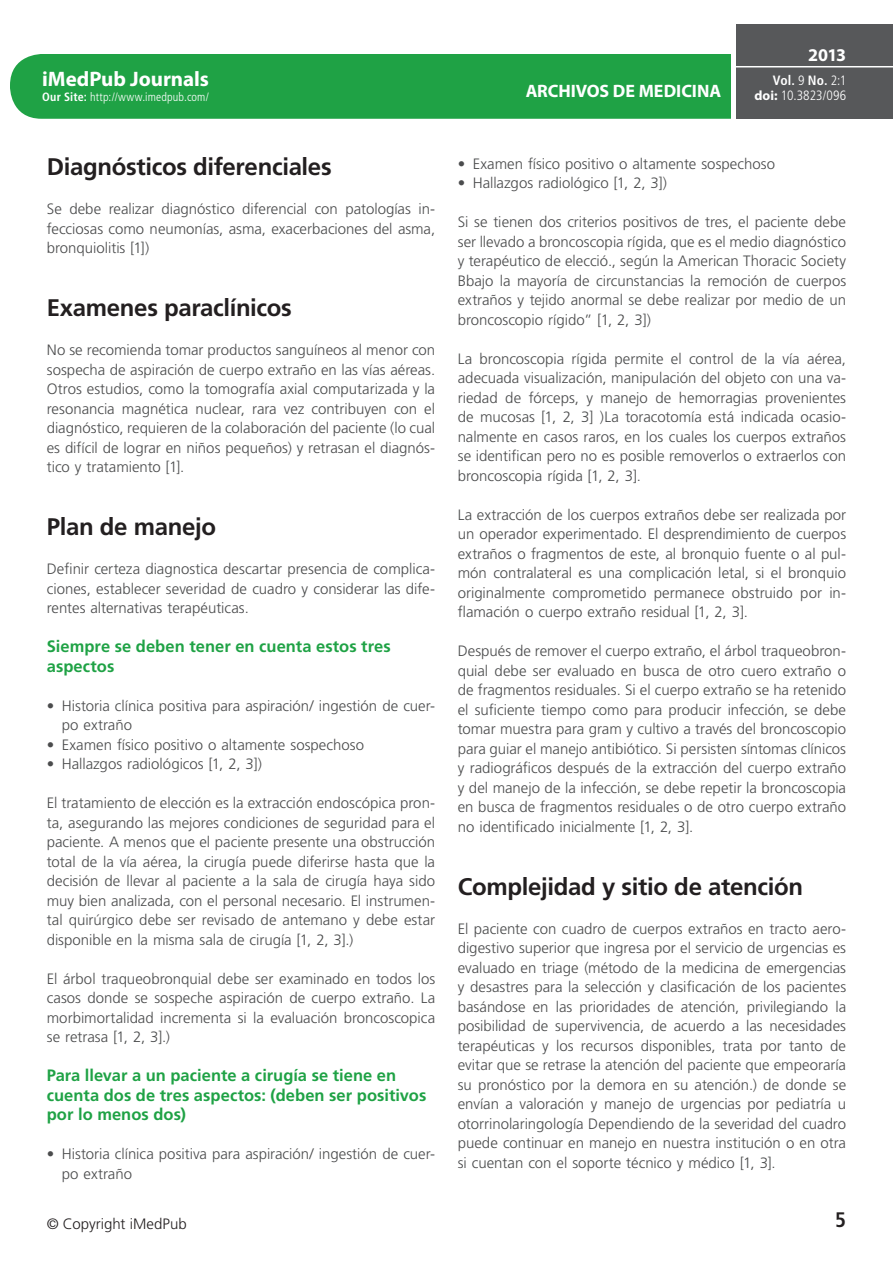
<style>
.page{position:relative;width:893px;height:1263px;background:#fff}
.page>*{position:absolute;margin:0;border:0;box-sizing:border-box;transform-origin:0 0}
._02-Subtit{font:700 24px "Frutiger LT Std";letter-spacing:-.015em;color:#231f20}
.t1{font:700 21px "Myriad Pro";letter-spacing:-.005em;color:#fff}
.t2{font:700 condensed 21px "Frutiger LT Std";color:#231f20}
.t3{font:700 18px "Myriad Pro";letter-spacing:-.005em;color:#fff}
._02a-Subtit_B{font:700 16.5px/19.5px "Frutiger LT Std";letter-spacing:.005em;color:#1fa245}
._01-txt_80{font:300 15px/19.5px "Frutiger LT Std";color:#4b4c4d;text-align:justify}
.t4{font:300 15px "Frutiger LT Std";color:#231f20}
.t5{font:300 condensed 13.5px/15px "Frutiger LT Std";letter-spacing:.005em;color:#fff;text-align:right}
.t6{font:300 condensed 12px "Frutiger LT Std";letter-spacing:.015em;color:#fff}
.s1{font-weight:700}
.s2{font-family:"Myriad Pro";font-weight:700;font-stretch:normal}
</style>
<div class="page">
<div style="left:10px;top:54px;width:775px;height:65px;background:#1fa245;border-radius:32px"></div>
<div style="left:732px;top:0;width:5px;height:126px;background:#fff"></div>
<div style="left:736px;top:24px;width:157px;height:95px;background:#57585a"></div>
<hr style="left:736px;top:66px;width:157px;height:1px;background:#fff">
<h2 class="t1" style="left:42px;top:65px;width:168px">iMedPub Journals</h2>
<p class="t6" style="left:42px;top:90px;width:168px"><span class="s1">Our Site:</span> http://www.imedpub.com/</p>
<p class="_02-Subtit" style="left:47px;top:153px;width:286px">Diagnósticos diferenciales</p>
<p class="_01-txt_80" style="left:47px;top:200px;width:390px">Se debe realizar diagnóstico diferencial con patologías in&shy;fecciosas como neumonías, asma, exacerbaciones del asma, bronquiolitis [1])</p>
<p class="_02-Subtit" style="left:47px;top:294px;width:247px">Examenes paraclínicos</p>
<p class="_01-txt_80" style="left:47px;top:341px;width:390px">No se recomienda tomar productos sanguíneos al menor con sospecha de aspiración de cuerpo extraño en las vías aéreas.<br>Otros estudios, como la tomografía axial computarizada y la resonancia magnética nuclear, rara vez contribuyen con el diagnóstico, requieren de la colaboración del paciente (lo cual es difícil de lograr en niños pequeños) y retrasan el diagnós&shy;tico y tratamiento [1].</p>
<p class="_02-Subtit" style="left:47px;top:513px;width:171px">Plan de manejo</p>
<p class="_01-txt_80" style="left:47px;top:560px;width:390px">Definir certeza diagnostica descartar presencia de complica&shy;ciones, establecer severidad de cuadro y considerar las dife&shy;rentes alternativas terapéuticas.</p>
<p class="_02a-Subtit_B" style="left:47px;top:637px;width:346px">Siempre se deben tener en cuenta estos tres aspectos</p>
<p class="_01-txt_80" style="left:62px;top:696px;width:375px;text-indent:-15px">• Historia clínica positiva para aspiración/ ingestión de cuer&shy;po extraño</p>
<p class="_01-txt_80" style="left:47px;top:735px;width:319px">• Examen físico positivo o altamente sospechoso</p>
<p class="_01-txt_80" style="left:47px;top:755px;width:217px">• Hallazgos radiológicos [1, 2, 3])</p>
<p class="_01-txt_80" style="left:47px;top:794px;width:390px">El tratamiento de elección es la extracción endoscópica pron&shy;ta, asegurando las mejores condiciones de seguridad para el paciente. A menos que el paciente presente una obstrucción total de la vía aérea, la cirugía puede diferirse hasta que la decisión de llevar al paciente a la sala de cirugía haya sido muy bien analizada, con el personal necesario. El instrumen&shy;tal quirúrgico debe ser revisado de antemano y debe estar disponible en la misma sala de cirugía [1, 2, 3].)</p>
<p class="_01-txt_80" style="left:47px;top:969px;width:390px">El árbol traqueobronquial debe ser examinado en todos los casos donde se sospeche aspiración de cuerpo extraño. La morbimortalidad incrementa si la evaluación broncoscopica se retrasa [1, 2, 3].)</p>
<p class="_02a-Subtit_B" style="left:47px;top:1066px;width:381px">Para llevar a un paciente a cirugía se tiene en cuenta dos de tres aspectos: (deben ser positivos por lo menos dos)</p>
<p class="_01-txt_80" style="left:62px;top:1145px;width:375px;text-indent:-15px">• Historia clínica positiva para aspiración/ ingestión de cuer&shy;po extraño</p>
<p class="t4" style="left:47px;top:1216px;width:141px">© Copyright iMedPub</p>
<p class="t3" style="left:526px;top:79px;width:197px">ARCHIVOS DE MEDICINA</p>
<p class="t3" style="left:808px;top:43px;width:39px">2013</p>
<p class="t5" style="left:754px;top:73px;width:93px"><span class="s1">Vol.</span> 9 <span class="s1">No.</span> 2:1 <span class="s2">doi:</span> 10.3823/096</p>
<p class="_01-txt_80" style="left:458px;top:154px;width:319px">• Examen físico positivo o altamente sospechoso</p>
<p class="_01-txt_80" style="left:458px;top:173px;width:211px">• Hallazgos radiológico [1, 2, 3])</p>
<p class="_01-txt_80" style="left:458px;top:212px;width:390px">Si se tienen dos criterios positivos de tres, el paciente debe ser llevado a broncoscopia rígida, que es el medio diagnóstico y terapéutico de elecció., según la American Thoracic Society Bbajo la mayoría de circunstancias la remoción de cuerpos extraños y tejido anormal se debe realizar por medio de un broncoscopio rígido” [1, 2, 3])</p>
<p class="_01-txt_80" style="left:458px;top:349px;width:390px">La broncoscopia rígida permite el control de la vía aérea, adecuada visualización, manipulación del objeto con una va&shy;riedad de fórceps, y manejo de hemorragias provenientes de mucosas [1, 2, 3] )La toracotomía está indicada ocasio&shy;nalmente en casos raros, en los cuales los cuerpos extraños se identifican pero no es posible removerlos o extraerlos con broncoscopia rígida [1, 2, 3].</p>
<p class="_01-txt_80" style="left:458px;top:505px;width:390px">La extracción de los cuerpos extraños debe ser realizada por un operador experimentado. El desprendimiento de cuerpos extraños o fragmentos de este, al bronquio fuente o al pul&shy;món contralateral es una complicación letal, si el bronquio originalmente comprometido permanece obstruido por in&shy;flamación o cuerpo extraño residual [1, 2, 3].</p>
<p class="_01-txt_80" style="left:458px;top:641px;width:390px">Después de remover el cuerpo extraño, el árbol traqueobron&shy;quial debe ser evaluado en busca de otro cuero extraño o de fragmentos residuales. Si el cuerpo extraño se ha retenido el suficiente tiempo como para producir infección, se debe tomar muestra para gram y cultivo a través del broncoscopio para guiar el manejo antibiótico. Si persisten síntomas clínicos y radiográficos después de la extracción del cuerpo extraño y del manejo de la infección, se debe repetir la broncoscopia en busca de fragmentos residuales o de otro cuerpo extraño no identificado inicialmente [1, 2, 3].</p>
<p class="_02-Subtit" style="left:458px;top:872px;width:347px">Complejidad y sitio de atención</p>
<p class="_01-txt_80" style="left:458px;top:919px;width:390px">El paciente con cuadro de cuerpos extraños en tracto aero&shy;digestivo superior que ingresa por el servicio de urgencias es evaluado en triage (método de la medicina de emergencias y desastres para la selección y clasificación de los pacientes basándose en las prioridades de atención, privilegiando la posibilidad de supervivencia, de acuerdo a las necesidades terapéuticas y los recursos disponibles, trata por tanto de evitar que se retrase la atención del paciente que empeoraría su pronóstico por la demora en su atención.) de donde se envían a valoración y manejo de urgencias por pediatría u otorrinolaringología Dependiendo de la severidad del cuadro puede continuar en manejo en nuestra institución o en otra si cuentan con el soporte técnico y médico [1, 3].</p>
<h2 class="t2" style="left:835px;top:1207px;width:12px">5</h2>
</div>
